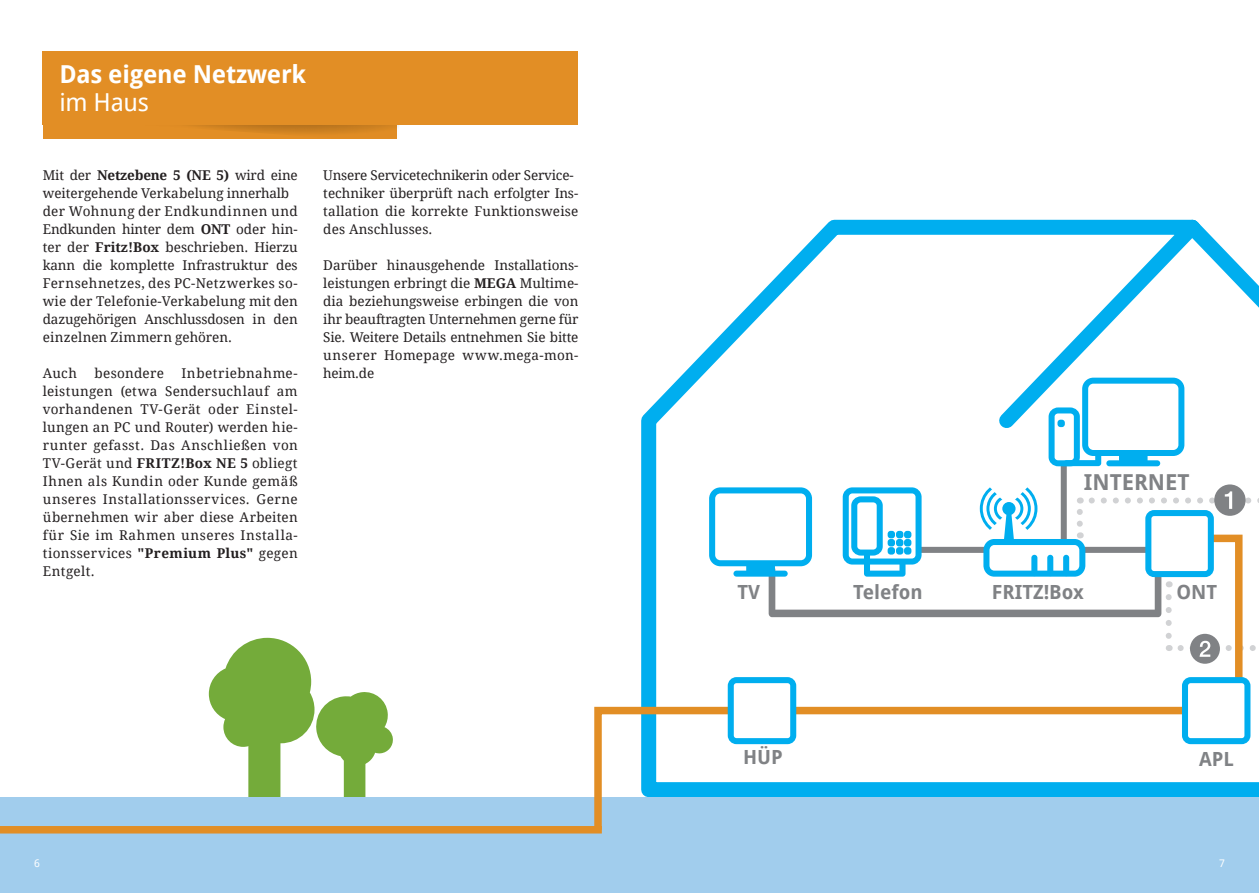
<style>
.page{position:relative;width:1259px;height:893px;background:#fff}
.page>*{position:absolute;margin:0;border:0;box-sizing:border-box;transform-origin:0 0}
.t1{font:700 24.75px "Droid Sans";letter-spacing:-.01em;color:#fff}
.t2{font:24.75px "Droid Sans";letter-spacing:-.01em;color:#fff}
.t3{font:700 22.05px "Droid Sans";color:#808285}
.t4{font:700 19.5px "Droid Sans";color:#808285}
.t5{font:13.5px/18px "Droid Serif";letter-spacing:.01em;color:#231f20;text-align:justify}
.t6{font:13.5px "Droid Serif";letter-spacing:-.015em;color:#231f20}
.t7{font:700 13.5px "Droid Serif";letter-spacing:-.015em;color:#231f20}
.t8{font:10.5px "Droid Sans";color:#fff}
.s1{font-weight:400}
.s2{font-weight:700}
</style>
<div class="page">
<svg style="left:641px;top:219px;width:618px;height:578px"></svg>
<div style="left:248px;top:714px;width:32px;height:89px;background:#74ab3a"></div>
<div style="left:344px;top:741px;width:21px;height:62px;background:#74ab3a"></div>
<svg style="left:209px;top:638px;width:184px;height:128px"></svg>
<div style="left:0;top:797px;width:1259px;height:96px;background:#a1cded"></div>
<svg style="left:590px;top:703px;width:652px;height:131px"></svg>
<div style="left:0;top:826px;width:602px;height:7px;background:#e28e25"></div>
<svg style="left:709px;top:378px;width:550px;height:366px"></svg>
<div style="left:43px;top:100px;width:353px;height:38px;background:#e28e25"></div>
<img style="left:189px;top:124px;width:210px;height:14px">
<div style="left:43px;top:51px;width:535px;height:73px;background:#e28e25"></div>
<p class="t1" style="left:59px;top:56px;width:248px">Das eigene Netzwerk</p>
<p class="t2" style="left:59px;top:85px;width:91px">im Haus</p>
<p class="t7" style="left:43px;top:167px;width:256px"><span class="s1">Mit der</span> Netzebene 5 (NE 5) <span class="s1">wird eine</span></p>
<p class="t5" style="left:43px;top:184px;width:248px">weitergehende Verkabelung innerhalb</p>
<p class="t5" style="left:43px;top:202px;width:256px">der Wohnung der Endkundinnen und Endkunden hinter dem <span class="s2">ONT</span> oder hin&shy;ter der <span class="s2">Fritz!Box</span> beschrieben. Hierzu kann die komplette Infrastruktur des Fernsehnetzes, des PC-Netzwerkes so&shy;wie der Telefonie-Verkabelung mit den dazugehörigen Anschlussdosen in den einzelnen Zimmern gehören.</p>
<p class="t5" style="left:43px;top:364px;width:36px">Auch</p>
<p class="t5" style="left:94px;top:364px;width:71px">besondere</p>
<p class="t5" style="left:43px;top:364px;width:256px;text-indent:139px">Inbetriebnahme&shy;leistungen (etwa Sendersuchlauf am vorhandenen TV-Gerät oder Einstel&shy;lungen an PC und Router) werden hie&shy;runter gefasst. Das Anschließen von TV-Gerät und <span class="s2">FRITZ!Box NE 5</span> obliegt Ihnen als Kundin oder Kunde gemäß unseres Installationsservices. Gerne übernehmen wir aber diese Arbeiten für Sie im Rahmen unseres Installa&shy;tionsservices <span class="s2">"Premium Plus"</span> gegen Entgelt.</p>
<p class="t6" style="left:323px;top:167px;width:252px">Unsere Servicetechnikerin oder Service-</p>
<p class="t5" style="left:323px;top:184px;width:257px">techniker überprüft nach erfolgter Ins&shy;tallation die korrekte Funktionsweise des Anschlusses.</p>
<p class="t5" style="left:323px;top:256px;width:257px">Darüber hinausgehende Installations&shy;leistungen erbringt die <span class="s2">MEGA</span> Multime&shy;dia beziehungsweise erbingen die von ihr beauftragten Unternehmen gerne für Sie. Weitere Details entnehmen Sie bitte unserer Homepage www.mega-mon&shy;heim.de</p>
<p class="t3" style="left:1084px;top:466px;width:107px">INTERNET</p>
<p class="t4" style="left:737px;top:578px;width:24px">TV</p>
<p class="t4" style="left:853px;top:578px;width:71px">Telefon</p>
<p class="t4" style="left:992px;top:578px;width:93px">FRITZ!Box</p>
<p class="t4" style="left:1176px;top:578px;width:42px">ONT</p>
<p class="t4" style="left:743px;top:743px;width:41px">HÜP</p>
<p class="t4" style="left:1199px;top:745px;width:36px">APL</p>
<p class="t8" style="left:34px;top:856px;width:7px">6</p>
<p class="t8" style="left:1219px;top:856px;width:7px">7</p>
</div>
